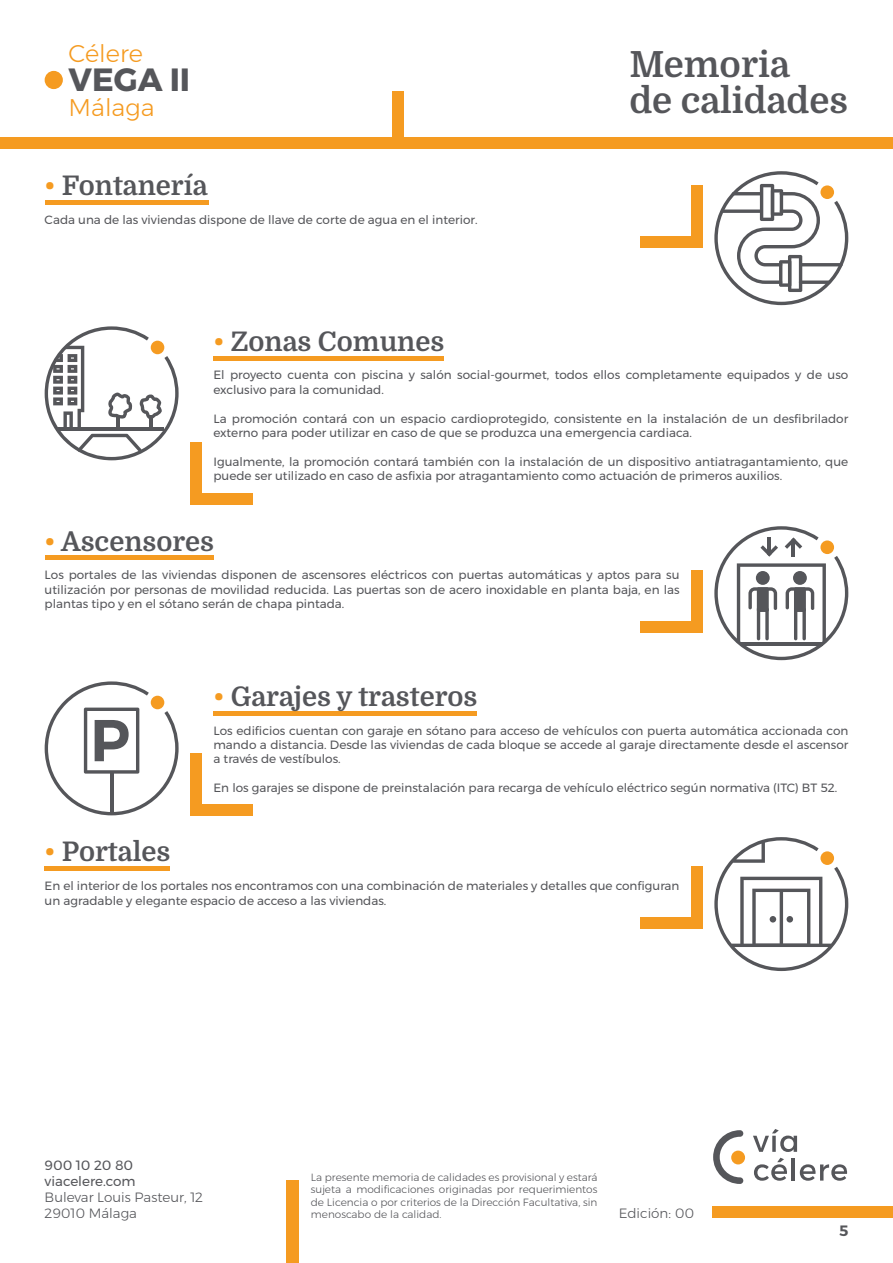
<style>
.page{position:relative;width:893px;height:1263px;background:#fff}
.page>*{position:absolute;margin:0;border:0;box-sizing:border-box;transform-origin:0 0}
.t1{font:700 36px/36px "Domine";color:#55565a}
.t2{font:700 32.1px "Montserrat";color:#55565a}
.t3{font:700 27px "Domine";color:#55565a}
.t4{font:300 24.15px "Montserrat";color:#f59b21}
.t5{font:600 15px "Montserrat";color:#55565a}
.t6{font:300 13.5px/16.2px "Montserrat";color:#55565a}
.t7{font:13.5px/16.2px "Montserrat";color:#55565a}
.t8{font:12px/14.4px "Montserrat";color:#55565a}
.t9{font:300 10.5px/12.6px "Montserrat";color:#55565a;text-align:justify}
.s1{color:#f59b21}
</style>
<div class="page">
<svg style="left:753px;top:1129px;width:44px;height:23px"></svg>
<svg style="left:754px;top:1158px;width:33px;height:23px"></svg>
<hr style="left:792px;top:1158px;width:3px;height:22px;background:#55565a">
<svg style="left:800px;top:1164px;width:47px;height:17px"></svg>
<div style="left:731px;top:1150px;width:14px;height:14px;background:#f59b21;border-radius:50%"></div>
<svg style="left:713px;top:1130px;width:30px;height:54px"></svg>
<div style="left:0;top:137px;width:893px;height:12px;background:#f59b21"></div>
<div style="left:712px;top:1206px;width:181px;height:12px;background:#f59b21"></div>
<div style="left:392px;top:92px;width:12px;height:46px;background:#f59b21"></div>
<div style="left:45px;top:71px;width:18px;height:18px;background:#f59b21;border-radius:50%"></div>
<div style="left:287px;top:1181px;width:12px;height:82px;background:#f59b21"></div>
<svg style="left:714px;top:171px;width:134px;height:134px"></svg>
<hr style="left:45px;top:201px;width:163px;height:4px;background:#f59b21">
<div style="left:640px;top:236px;width:62px;height:12px;background:#f59b21"></div>
<div style="left:691px;top:186px;width:11px;height:62px;background:#f59b21"></div>
<hr style="left:45px;top:556px;width:168px;height:4px;background:#f59b21">
<div style="left:640px;top:621px;width:62px;height:12px;background:#f59b21"></div>
<div style="left:691px;top:571px;width:11px;height:62px;background:#f59b21"></div>
<div style="left:640px;top:917px;width:62px;height:12px;background:#f59b21"></div>
<div style="left:691px;top:867px;width:11px;height:62px;background:#f59b21"></div>
<svg style="left:714px;top:526px;width:134px;height:134px"></svg>
<div style="left:794px;top:587px;width:12px;height:25px;background:#55565a;border-radius:2px"></div>
<hr style="left:213px;top:356px;width:231px;height:4px;background:#f59b21">
<div style="left:190px;top:443px;width:12px;height:62px;background:#f59b21"></div>
<div style="left:190px;top:493px;width:62px;height:12px;background:#f59b21"></div>
<svg style="left:44px;top:326px;width:135px;height:134px"></svg>
<hr style="left:213px;top:711px;width:264px;height:4px;background:#f59b21">
<div style="left:190px;top:754px;width:12px;height:62px;background:#f59b21"></div>
<div style="left:190px;top:804px;width:62px;height:12px;background:#f59b21"></div>
<svg style="left:45px;top:681px;width:134px;height:134px"></svg>
<hr style="left:110px;top:772px;width:4px;height:42px;background:#55565a">
<svg style="left:714px;top:837px;width:134px;height:134px"></svg>
<hr style="left:45px;top:867px;width:125px;height:4px;background:#f59b21">
<h3 class="t4" style="left:69px;top:36px;width:76px">Célere</h3>
<h2 class="t2" style="left:69px;top:54px;width:123px">VEGA II</h2>
<h3 class="t4" style="left:69px;top:89px;width:87px">Málaga</h3>
<h3 class="t3" style="left:45px;top:171px;width:164px"><span class="s1">•</span> Fontanería</h3>
<p class="t8" style="left:45px;top:213px;width:434px">Cada una de las viviendas dispone de llave de corte de agua en el interior.</p>
<h3 class="t3" style="left:213px;top:326px;width:232px"><span class="s1">•</span> Zonas Comunes</h3>
<h1 class="t1" style="left:629px;top:47px;width:220px">Memoria<br>de calidades</h1>
<p class="t8" style="left:213px;top:368px;width:636px">El proyecto cuenta con piscina y salón social-gourmet, todos ellos completamente equipados y de uso exclusivo para la comunidad.</p>
<p class="t8" style="left:213px;top:411px;width:636px">La promoción contará con un espacio cardioprotegido, consistente en la instalación de un desfibrilador externo para poder utilizar en caso de que se produzca una emergencia cardiaca.</p>
<p class="t8" style="left:213px;top:454px;width:636px">Igualmente, la promoción contará también con la instalación de un dispositivo antiatragantamiento, que puede ser utilizado en caso de asfixia por atragantamiento como actuación de primeros auxilios.</p>
<h3 class="t3" style="left:45px;top:526px;width:171px"><span class="s1">•</span> Ascensores</h3>
<p class="t8" style="left:45px;top:568px;width:636px;text-align:justify">Los portales de las viviendas disponen de ascensores eléctricos con puertas automáticas y aptos para su utilización por personas de movilidad reducida. Las puertas son de acero inoxidable en planta baja, en las plantas tipo y en el sótano serán de chapa pintada.</p>
<h3 class="t3" style="left:213px;top:681px;width:265px"><span class="s1">•</span> Garajes y trasteros</h3>
<h3 class="t3" style="left:45px;top:837px;width:127px"><span class="s1">•</span> Portales</h3>
<p class="t8" style="left:213px;top:723px;width:636px;text-align:justify">Los edificios cuentan con garaje en sótano para acceso de vehículos con puerta automática accionada con mando a distancia. Desde las viviendas de cada bloque se accede al garaje directamente desde el ascensor a través de vestíbulos.</p>
<p class="t8" style="left:213px;top:780px;width:625px">En los garajes se dispone de preinstalación para recarga de vehículo eléctrico según normativa (ITC) BT 52.</p>
<p class="t8" style="left:45px;top:878px;width:636px">En el interior de los portales nos encontramos con una combinación de materiales y detalles que configuran un agradable y elegante espacio de acceso a las viviendas.</p>
<p class="t7" style="left:45px;top:1157px;width:93px">900 10 20 80 viacelere.com</p>
<p class="t6" style="left:45px;top:1189px;width:160px">Bulevar Louis Pasteur, 12<br>29010 Málaga</p>
<p class="t9" style="left:311px;top:1170px;width:288px">La presente memoria de calidades es provisional y estará sujeta a modificaciones originadas por requerimientos de Licencia o por criterios de la Dirección Facultativa, sin menoscabo de la calidad.</p>
<p class="t6" style="left:619px;top:1205px;width:77px">Edición: 00</p>
<p class="t5" style="left:839px;top:1219px;width:11px">5</p>
</div>
